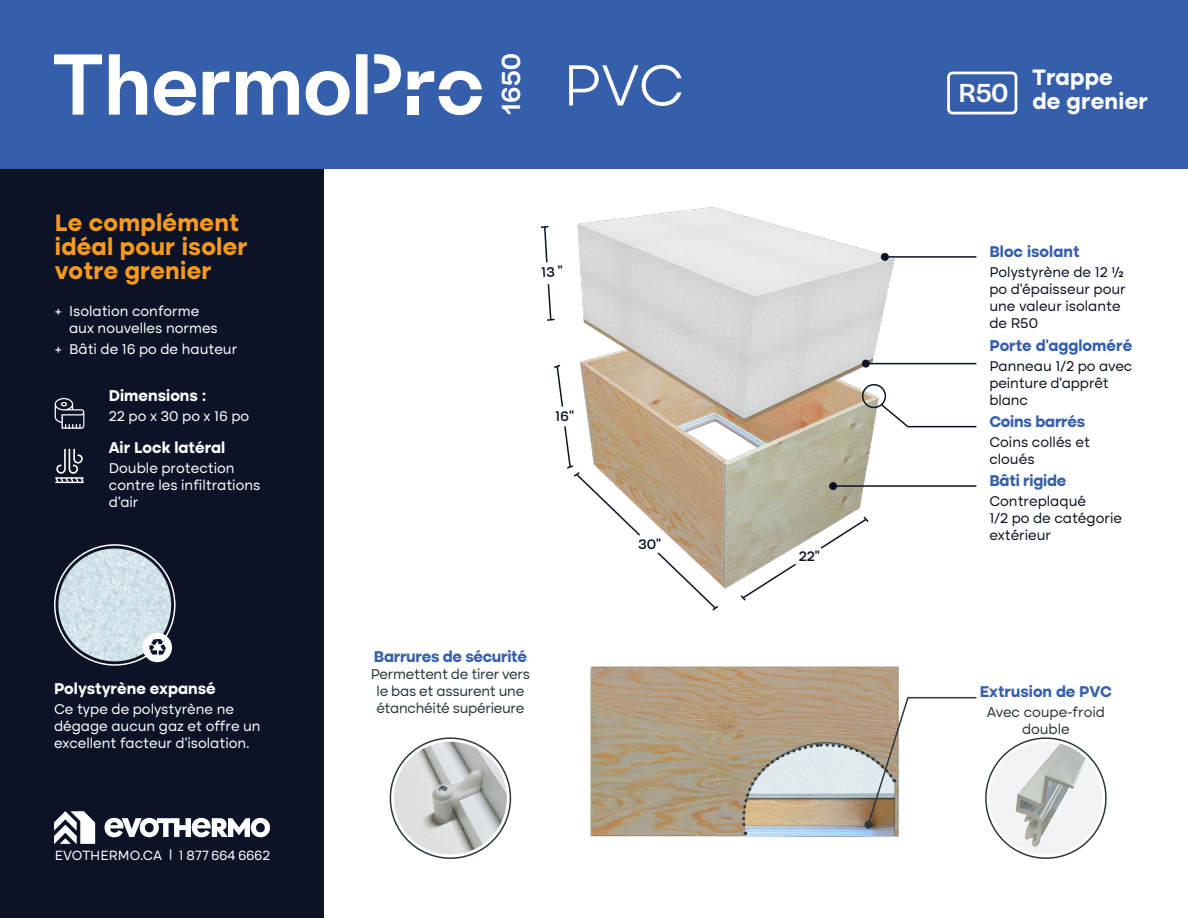
<style>
.page{position:relative;width:1188px;height:918px;background:#fff}
.page>*{position:absolute;margin:0;border:0;box-sizing:border-box;transform-origin:0 0}
.t1{font:300 60px "Altone";color:#fff}
.t2{font:500 27.3px "Halyard Display";letter-spacing:.015em;color:#fff}
.t3{font:700 24px/24px "Altone";letter-spacing:.01em;color:#f89a1c}
.t4{font:700 22.5px "Altone";letter-spacing:.01em;color:#fff}
.t5{font:700 15.75px "Altone";letter-spacing:-.015em;color:#355eab}
.t6{font:700 15.75px "Altone";color:#fff}
.t7{font:14.25px/17.1px "Altone";color:#fff}
.t8{font:14.25px/17.1px "Altone";color:#0c1326}
.t9{font:14.25px/17.1px "Altone";letter-spacing:-.02em;color:#2a373d;text-align:center}
.t10{font:14.25px "Altone";color:#2a373d}
.t11{font:500 14.25px "Altone";color:#0c1326}
.t12{font:13.5px "Altone";color:#fff}
.s1{font-size:11.4px}
</style>
<div class="page">
<img style="left:577px;top:207px;width:367px;height:382px">
<svg style="left:547px;top:284px;width:8px;height:37px"></svg>
<svg style="left:739px;top:510px;width:131px;height:91px"></svg>
<svg style="left:554px;top:364px;width:166px;height:247px"></svg>
<hr style="left:835px;top:485px;width:141px;height:2px;background:#0c1326">
<div style="left:829px;top:482px;width:8px;height:8px;border:2px solid #0c1326;border-radius:50%"></div>
<svg style="left:879px;top:402px;width:98px;height:26px"></svg>
<hr style="left:887px;top:256px;width:89px;height:2px;background:#0c1326">
<div style="left:881px;top:253px;width:8px;height:8px;border:2px solid #0c1326;border-radius:50%"></div>
<div style="left:862px;top:384px;width:24px;height:24px;border:2px solid #0c1326;border-radius:50%"></div>
<hr style="left:867px;top:363px;width:109px;height:1px;background:#0c1326">
<div style="left:863px;top:360px;width:6px;height:7px;background:#0c1326;border-radius:50%"></div>
<div style="left:862px;top:360px;width:8px;height:8px;border:2px solid #0c1326;border-radius:50%"></div>
<div style="left:0;top:168px;width:324px;height:750px;background:#0c1326"></div>
<div style="left:0;top:0;width:1188px;height:168px;background:#355eab"></div>
<svg style="left:54px;top:54px;width:48px;height:61px"></svg>
<svg style="left:109px;top:54px;width:38px;height:61px"></svg>
<svg style="left:154px;top:71px;width:42px;height:44px"></svg>
<svg style="left:236px;top:71px;width:63px;height:44px"></svg>
<svg style="left:306px;top:71px;width:44px;height:44px"></svg>
<svg style="left:203px;top:71px;width:26px;height:44px"></svg>
<div style="left:408px;top:96px;width:11px;height:18px;background:#fff"></div>
<svg style="left:408px;top:71px;width:74px;height:18px"></svg>
<svg style="left:438px;top:96px;width:44px;height:19px"></svg>
<svg style="left:356px;top:54px;width:12px;height:60px"></svg>
<svg style="left:374px;top:54px;width:27px;height:39px"></svg>
<div style="left:947px;top:72px;width:70px;height:42px;border:3px solid #fff;border-radius:4px"></div>
<svg style="left:55px;top:398px;width:29px;height:31px"></svg>
<svg style="left:55px;top:449px;width:29px;height:34px"></svg>
<div style="left:54px;top:544px;width:122px;height:122px;border:2px solid #fff;border-radius:50%"></div>
<img style="left:58px;top:549px;width:113px;height:112px;border-radius:56px">
<div style="left:143px;top:633px;width:29px;height:29px;background:#fff;border-radius:50%"></div>
<svg style="left:149px;top:639px;width:17px;height:17px"></svg>
<svg style="left:105px;top:818px;width:165px;height:19px"></svg>
<svg style="left:54px;top:811px;width:41px;height:33px"></svg>
<img style="left:590px;top:666px;width:309px;height:172px">
<svg style="left:739px;top:696px;width:368px;height:163px"></svg>
<svg style="left:427px;top:737px;width:47px;height:5px"></svg>
<img style="left:389px;top:742px;width:123px;height:117px">
<svg style="left:541px;top:225px;width:8px;height:38px"></svg>
<p class="t3" style="left:55px;top:212px;width:194px">Le complément idéal pour isoler votre grenier</p>
<p class="t7" style="left:69px;top:304px;width:150px;text-indent:-14px">+ Isolation conforme aux nouvelles normes</p>
<p class="t7" style="left:55px;top:341px;width:184px">+ Bâti de 16 po de hauteur</p>
<p class="t6" style="left:109px;top:389px;width:99px">Dimensions :</p>
<p class="t7" style="left:109px;top:408px;width:142px">22 po x 30 po x 16 po</p>
<p class="t6" style="left:109px;top:441px;width:118px">Air Lock latéral</p>
<p class="t7" style="left:109px;top:461px;width:153px">Double protection contre les infiltrations d’air</p>
<p class="t6" style="left:54px;top:681px;width:163px">Polystyrène expansé</p>
<p class="t7" style="left:54px;top:701px;width:208px">Ce type de polystyrène ne dégage aucun gaz et offre un excellent facteur d’isolation.</p>
<p class="t12" style="left:55px;top:849px;width:217px">EVOTHERMO.CA <span class="s1">|</span> 1 877 664 6662</p>
<p class="t2" style="left:492px;top:115px;width:64px;rotate:-90deg">1650</p>
<p class="t1" style="left:563px;top:58px;width:123px">PVC</p>
<p class="t11" style="left:555px;top:409px;width:20px">16”</p>
<p class="t5" style="left:374px;top:649px;width:155px">Barrures de sécurité</p>
<p class="t9" style="left:371px;top:666px;width:161px">Permettent de tirer vers le bas et assurent une étanchéité supérieure</p>
<p class="t11" style="left:638px;top:538px;width:25px">30”</p>
<p class="t11" style="left:799px;top:550px;width:23px">22”</p>
<p class="t4" style="left:1032px;top:67px;width:82px">Trappe</p>
<p class="t2" style="left:959px;top:74px;width:51px">R50</p>
<p class="t4" style="left:1032px;top:91px;width:117px">de grenier</p>
<p class="t5" style="left:989px;top:244px;width:92px">Bloc isolant</p>
<p class="t8" style="left:989px;top:264px;width:138px">Polystyrène de 12 ½ po d’épaisseur pour une valeur isolante de R50</p>
<p class="t5" style="left:989px;top:338px;width:144px">Porte d’aggloméré</p>
<p class="t8" style="left:989px;top:358px;width:145px">Panneau 1/2 po avec peinture d’apprêt blanc</p>
<p class="t5" style="left:989px;top:415px;width:97px">Coins barrés</p>
<p class="t8" style="left:989px;top:434px;width:102px">Coins collés et cloués</p>
<p class="t5" style="left:989px;top:474px;width:78px">Bâti rigide</p>
<p class="t8" style="left:989px;top:494px;width:134px">Contreplaqué<br>1/2 po de catégorie extérieur</p>
<p class="t5" style="left:980px;top:685px;width:134px">Extrusion de PVC</p>
<p class="t10" style="left:987px;top:706px;width:120px">Avec coupe-froid</p>
<p class="t9" style="left:1022px;top:722px;width:49px">double</p>
</div>
